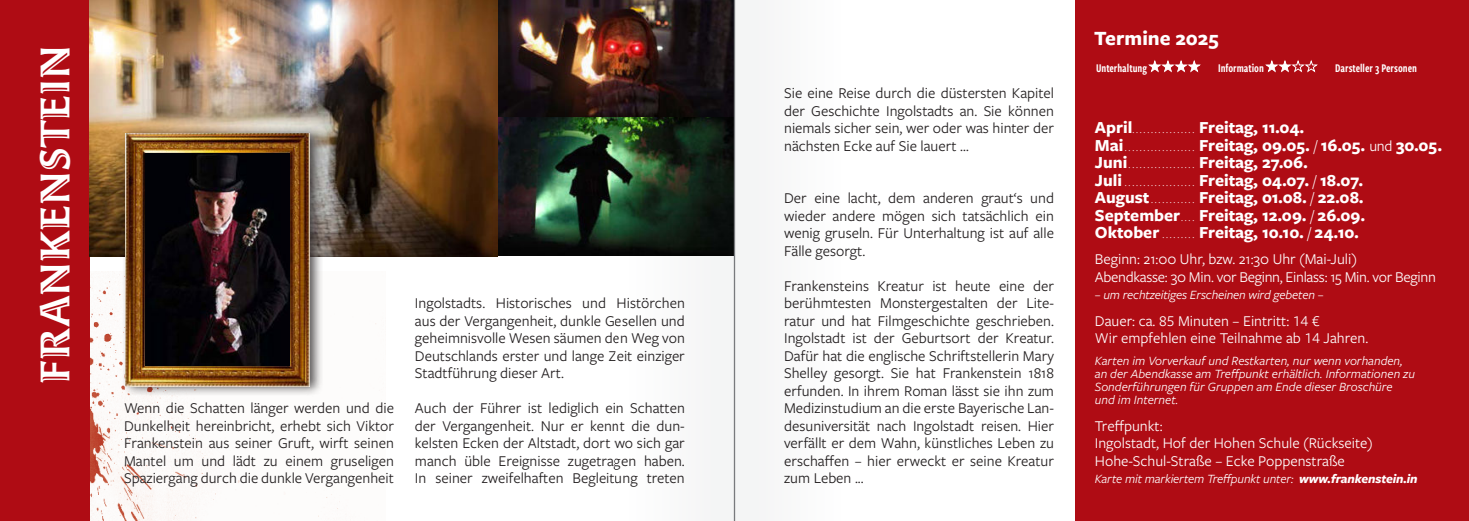
<style>
.page{position:relative;width:1469px;height:521px;background:#fff}
.page>*{position:absolute;margin:0;border:0;box-sizing:border-box;transform-origin:0 0}
.t1{font:900 41.3px "Angie Open Pro";color:#fff}
.t2{font:700 21px "Freight Sans Pro";color:#fff}
.t3{font:700 17.5px/17.5px "Freight Sans Pro";color:#fff}
.t4{font:15.58px/17.5px "Freight Sans Pro";color:#231f20;text-align:justify}
.t5{font:15.58px/17.5px "Freight Sans Pro";color:#fff}
.t6{font:15.58px/17.5px "Freight Sans Pro";letter-spacing:-.02em;color:#fff}
.t7{font:italic 13.12px/13.1px "Freight Sans Pro";color:#fff}
.t8{font:12.25px "Freight Sans Cmp Pro Semi";color:#fff}
.s1{font-weight:400;font-size:10.5px}
.s2{font-weight:400;font-size:15.58px}
.s3{font-weight:700}
</style>
<div class="page">
<img style="left:89px;top:271px;width:287px;height:250px">
<img style="left:498px;top:116px;width:117px;height:140px">
<img style="left:498px;top:0;width:117px;height:116px">
<div style="left:1075px;top:0;width:393px;height:521px;background:#af0c14"></div>
<div style="left:0;top:0;width:89px;height:521px;background:#af0c14"></div>
<img style="left:89px;top:0;width:409px;height:256px">
<svg style="left:1148px;top:61px;width:52px;height:11px"></svg>
<svg style="left:1265px;top:61px;width:52px;height:11px"></svg>
<div style="left:121px;top:124px;width:202px;height:272px;background:#231f20;opacity:.75"></div>
<img style="left:126px;top:133px;width:183px;height:253px">
<img style="left:146px;top:153px;width:143px;height:213px">
<div style="left:734px;top:0;width:119px;height:521px;background:#f9f9f9"></div>
<svg style="left:615px;top:0;width:119px;height:521px"></svg>
<hr style="left:734px;top:0;width:1px;height:521px;background:#787a7d">
<h1 class="t1" style="left:31px;top:384px;width:341px;rotate:-90deg">Frankenstein</h1>
<p class="t4" style="left:124px;top:401px;width:271px">Wenn die Schatten länger werden und die Dunkelheit hereinbricht, erhebt sich Viktor Frankenstein aus seiner Gruft, wirft seinen Mantel um und lädt zu einem gruseligen Spaziergang durch die dunkle Vergangenheit</p>
<p class="t4" style="left:415px;top:296px;width:271px">Ingolstadts. Historisches und Histörchen aus der Vergangenheit, dunkle Gesellen und geheimnisvolle Wesen säumen den Weg von Deutschlands erster und lange Zeit einziger Stadtführung dieser Art.</p>
<p class="t4" style="left:415px;top:401px;width:271px">Auch der Führer ist lediglich ein Schatten der Vergangenheit. Nur er kennt die dun&shy;kelsten Ecken der Altstadt, dort wo sich gar manch üble Ereignisse zugetragen haben.<br>In seiner zweifelhaften Begleitung treten</p>
<p class="t4" style="left:784px;top:86px;width:271px">Sie eine Reise durch die düstersten Kapitel der Geschichte Ingolstadts an. Sie können niemals sicher sein, wer oder was hinter der nächsten Ecke auf Sie lauert …</p>
<p class="t4" style="left:784px;top:191px;width:271px">Der eine lacht, dem anderen graut‘s und wieder andere mögen sich tatsächlich ein wenig gruseln. Für Unterhaltung ist auf alle Fälle gesorgt.</p>
<p class="t4" style="left:784px;top:278px;width:271px">Frankensteins Kreatur ist heute eine der berühmtesten Monstergestalten der Lite&shy;ratur und hat Filmgeschichte geschrieben.<br>Ingolstadt ist der Geburtsort der Kreatur.<br>Dafür hat die englische Schriftstellerin Mary Shelley gesorgt. Sie hat Frankenstein 1818 erfunden. In ihrem Roman lässt sie ihn zum Medizinstudium an die erste Bayerische Lan&shy;desuniversität nach Ingolstadt reisen. Hier verfällt er dem Wahn, künstliches Leben zu erschaffen – hier erweckt er seine Kreatur zum Leben ...</p>
<h2 class="t2" style="left:1094px;top:30px;width:126px">Termine 2025</h2>
<p class="t8" style="left:1096px;top:63px;width:52px">Unterhaltung</p>
<p class="t8" style="left:1218px;top:63px;width:47px">Information</p>
<p class="t8" style="left:1335px;top:63px;width:83px">Darsteller 3 Personen</p>
<p class="t3" style="left:1094px;top:120px;width:349px">April<span class="s1">.................</span> Freitag, 11.04.<br>Mai<span class="s1">. . . . . . . . . . . . . . . . . . .</span> Freitag, 09.05. <span class="s2">/</span> 16.05. <span class="s2">und</span> 30.05.<br>Juni<span class="s1">..................</span> Freitag, 27.06.<br>Juli <span class="s1">...................</span> Freitag, 04.07. <span class="s2">/</span> 18.07.<br>August <span class="s1">. . . . . . . . . . . .</span> Freitag, 01.08. <span class="s2">/</span> 22.08.<br>September<span class="s1">. . . .</span> Freitag, 12.09. <span class="s2">/</span> 26.09.<br>Oktober <span class="s1">. . . . . . . . .</span> Freitag, 10.10. <span class="s2">/</span> 24.10.</p>
<p class="t6" style="left:1094px;top:252px;width:342px">Beginn: 21:00 Uhr, bzw. 21:30 Uhr (Mai-Juli)<br>Abendkasse: 30 Min. vor Beginn, Einlass: 15 Min. vor Beginn</p>
<p class="t7" style="left:1094px;top:290px;width:230px">– um rechtzeitiges Erscheinen wird gebeten –</p>
<p class="t5" style="left:1094px;top:313px;width:275px">Dauer: ca. 85 Minuten – Eintritt: 14 €<br>Wir empfehlen eine Teilnahme ab 14 Jahren.</p>
<p class="t7" style="left:1094px;top:355px;width:322px">Karten im Vorverkauf und Restkarten, nur wenn vorhanden, an der Abendkasse am Treffpunkt erhältlich. Informationen zu Sonderführungen für Gruppen am Ende dieser Broschüre und im Internet.</p>
<p class="t5" style="left:1094px;top:418px;width:280px">Treffpunkt:<br>Ingolstadt, Hof der Hohen Schule (Rückseite)<br>Hohe-Schul-Straße – Ecke Poppenstraße</p>
<p class="t7" style="left:1094px;top:474px;width:324px">Karte mit markiertem Treffpunkt unter: <span class="s3">www.frankenstein.in</span></p>
</div>
